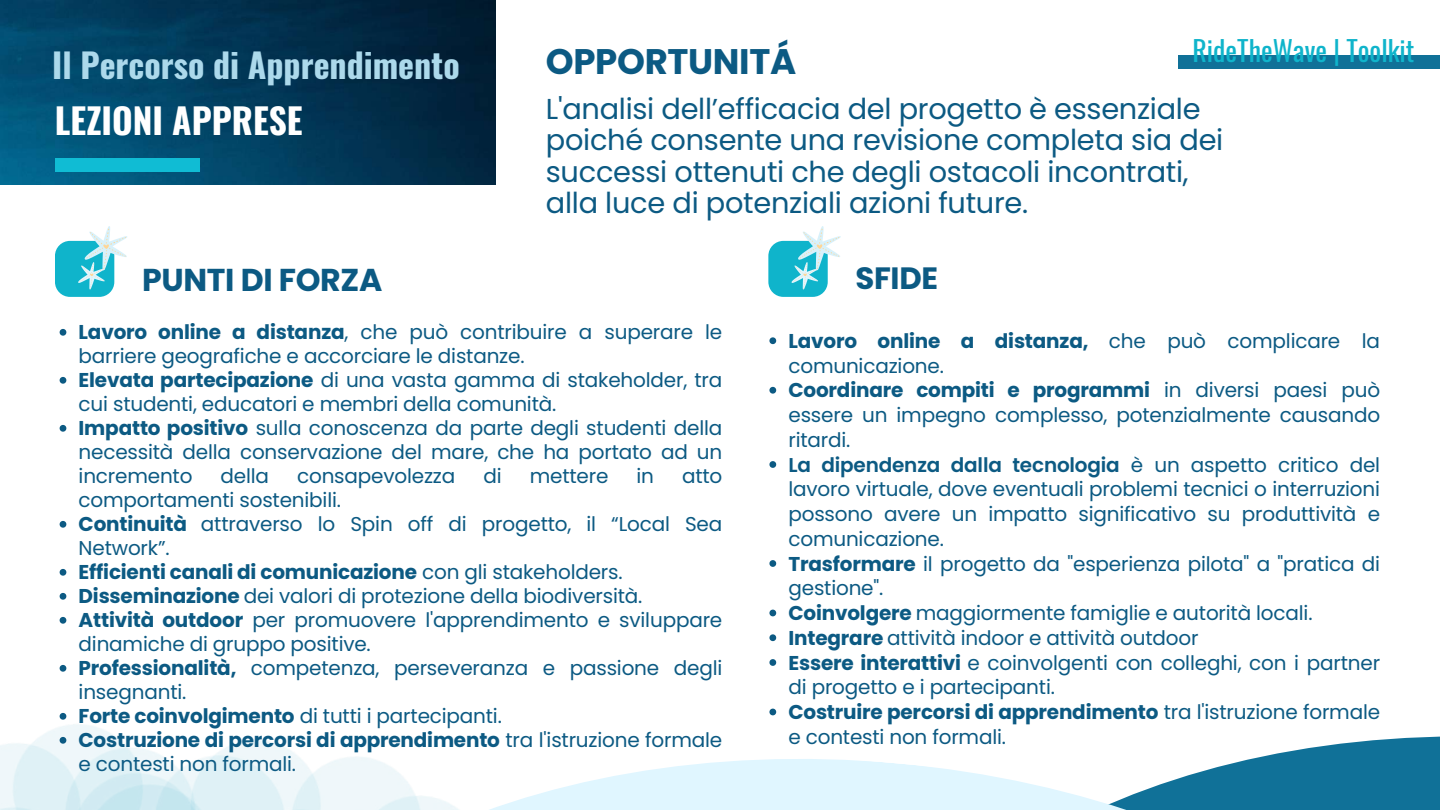
<style>
.page{position:relative;width:1440px;height:810px;background:#fff}
.page>*{position:absolute;margin:0;border:0;box-sizing:border-box;transform-origin:0 0}
.t1{font:700 35.5px "Poppins";letter-spacing:-.01em;color:#0c5a83}
.t2{font:700 35.2px "Oswald";color:#fff}
.t3{font:700 33.9px "Oswald";color:#acd9eb}
.t4{font:700 31.6px "Poppins";letter-spacing:-.01em;color:#0c5a83}
.t5{font:700 30.8px "Poppins";letter-spacing:-.01em;color:#0c5a83}
.t6{font:28.8px/31.5px "Poppins";letter-spacing:-.01em;color:#0c5a83}
.t7{font:27.7px "Oswald";color:#0fb4cb}
.t8{font:20px/24px "Poppins";letter-spacing:-.01em;color:#0c5a83}
.s1{font-weight:700}
.s2{font-weight:600}
</style>
<div class="page">
<img style="left:0;top:0;width:496px;height:184px">
<svg style="left:507px;top:736px;width:933px;height:74px"></svg>
<div style="left:1179px;top:55px;width:261px;height:14px;background:#107198"></div>
<div style="left:55px;top:158px;width:144px;height:14px;background:#10bcd4"></div>
<svg style="left:60px;top:329px;width:6px;height:7px"></svg>
<svg style="left:60px;top:377px;width:6px;height:7px"></svg>
<svg style="left:60px;top:425px;width:6px;height:7px"></svg>
<svg style="left:60px;top:521px;width:6px;height:7px"></svg>
<svg style="left:60px;top:569px;width:6px;height:7px"></svg>
<svg style="left:60px;top:593px;width:6px;height:7px"></svg>
<svg style="left:60px;top:617px;width:6px;height:7px"></svg>
<svg style="left:60px;top:665px;width:6px;height:7px"></svg>
<svg style="left:60px;top:713px;width:6px;height:7px"></svg>
<svg style="left:60px;top:737px;width:6px;height:7px"></svg>
<svg style="left:769px;top:337px;width:7px;height:7px"></svg>
<svg style="left:769px;top:387px;width:7px;height:7px"></svg>
<svg style="left:769px;top:461px;width:7px;height:7px"></svg>
<svg style="left:769px;top:560px;width:7px;height:7px"></svg>
<svg style="left:769px;top:610px;width:7px;height:6px"></svg>
<svg style="left:769px;top:634px;width:7px;height:7px"></svg>
<svg style="left:769px;top:659px;width:7px;height:7px"></svg>
<svg style="left:769px;top:709px;width:7px;height:6px"></svg>
<div style="left:768px;top:241px;width:60px;height:56px;background:#0fb4cb;border-radius:15px"></div>
<svg style="left:792px;top:226px;width:49px;height:64px"></svg>
<div style="left:55px;top:241px;width:59px;height:56px;background:#0fb4cb;border-radius:15px"></div>
<svg style="left:78px;top:226px;width:49px;height:64px"></svg>
<h3 class="t3" style="left:52px;top:38px;width:409px">Il Percorso di Apprendimento</h3>
<h2 class="t2" style="left:55px;top:93px;width:249px">LEZIONI APPRESE</h2>
<h3 class="t4" style="left:142px;top:258px;width:242px">PUNTI DI FORZA</h3>
<h1 class="t1" style="left:546px;top:36px;width:252px">OPPORTUNITÁ</h1>
<h3 class="t7" style="left:1193px;top:29px;width:223px">RideTheWave | Toolkit</h3>
<h3 class="t6" style="left:546px;top:93px;width:679px">L'analisi dell’efficacia del progetto è essenziale poiché consente una revisione completa sia dei successi ottenuti che degli ostacoli incontrati, alla luce di potenziali azioni future.</h3>
<h3 class="t5" style="left:855px;top:256px;width:84px">SFIDE</h3>
<p class="t8" style="left:79px;top:320px;width:645px"><span class="s1">Lavoro online a distanza</span>, che può contribuire a superare le barriere geografiche e accorciare le distanze.<br><span class="s1">Elevata partecipazione</span> di una vasta gamma di stakeholder, tra cui studenti, educatori e membri della comunità.<br><span class="s1">Impatto positivo</span> sulla conoscenza da parte degli studenti della necessità della conservazione del mare, che ha portato ad un incremento</p>
<p class="t8" style="left:221px;top:464px;width:50px">della</p>
<p class="t8" style="left:297px;top:464px;width:160px">consapevolezza</p>
<p class="t8" style="left:483px;top:464px;width:20px">di</p>
<p class="t8" style="left:530px;top:464px;width:80px">mettere</p>
<p class="t8" style="left:636px;top:464px;width:19px">in</p>
<p class="t8" style="left:682px;top:464px;width:42px">atto</p>
<p class="t8" style="left:79px;top:488px;width:645px">comportamenti sostenibili.<br><span class="s1">Continuità</span> attraverso lo Spin off di progetto, il “Local Sea Network”.<br><span class="s1">Efficienti canali di comunicazione</span> con gli stakeholders.<br><span class="s1">Disseminazione</span> dei valori di protezione della biodiversità.<br><span class="s1">Attività outdoor</span> per promuovere l'apprendimento e sviluppare dinamiche di gruppo positive.<br><span class="s1">Professionalità,</span> competenza, perseveranza e passione degli insegnanti.<br><span class="s1">Forte coinvolgimento</span> di tutti i partecipanti.<br><span class="s1">Costruzione di percorsi di apprendimento</span> tra l'istruzione formale e contesti non formali.</p>
<p class="t8" style="left:788px;top:328px;width:593px;line-height:24.8px"><span class="s1">Lavoro online a distanza,</span> che può complicare la comunicazione.<br><span class="s1">Coordinare compiti e programmi</span> in diversi paesi può essere un impegno complesso, potenzialmente causando ritardi.<br><span class="s2">La dipendenza dalla tecnologia</span> è un aspetto critico del lavoro virtuale, dove eventuali problemi tecnici o interruzioni possono avere un impatto significativo su produttività e comunicazione.<br><span class="s1">Trasformare</span> il progetto da "esperienza pilota" a "pratica di gestione".<br><span class="s1">Coinvolgere</span> maggiormente famiglie e autorità locali.<br><span class="s1">Integrare</span> attività indoor e attività outdoor<br><span class="s1">Essere interattivi</span> e coinvolgenti con colleghi, con i partner di progetto e i partecipanti.<br><span class="s1">Costruire percorsi di apprendimento</span> tra l'istruzione formale e contesti non formali.</p>
</div>
